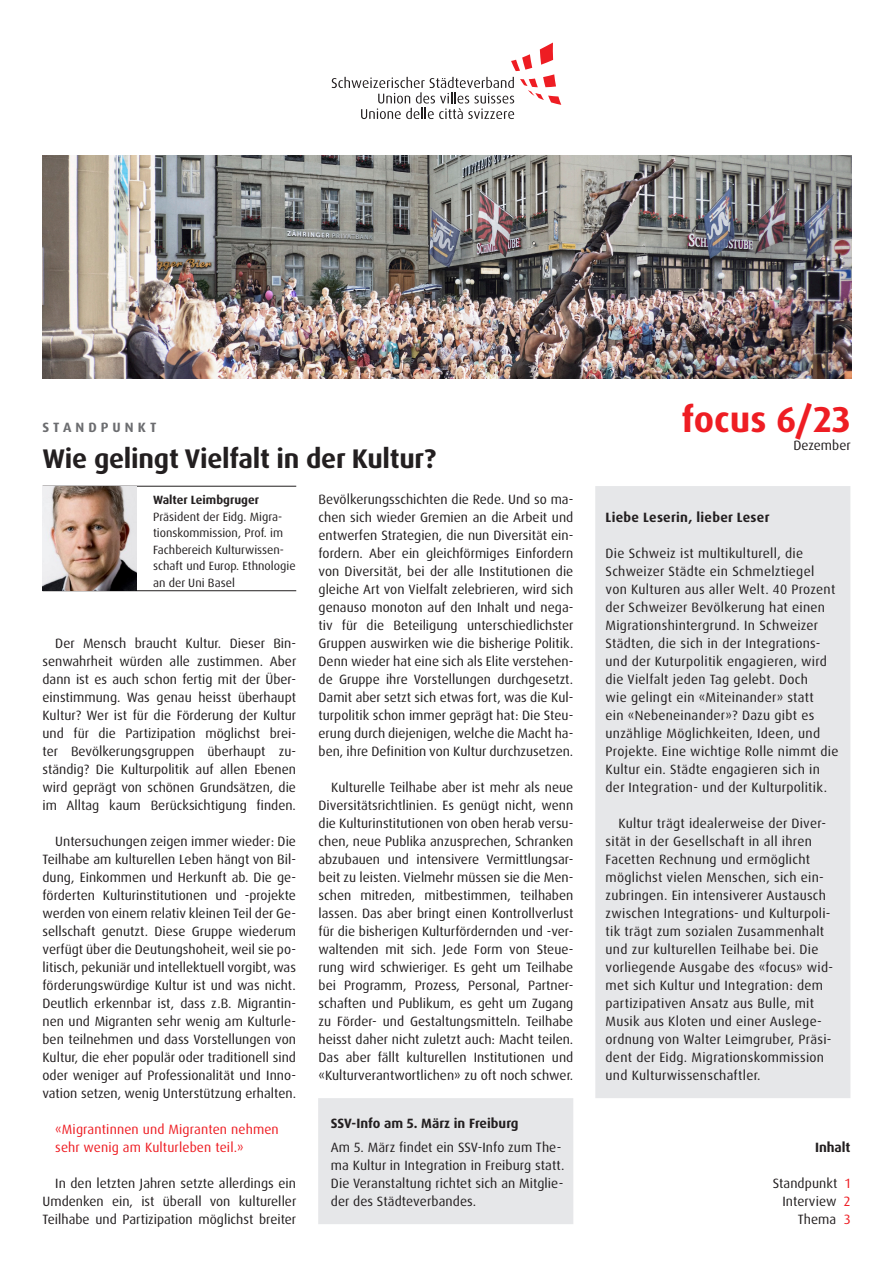
<style>
.page{position:relative;width:893px;height:1263px;background:#fff}
.page>*{position:absolute;margin:0;border:0;box-sizing:border-box;transform-origin:0 0}
.t1{font:700 36px "Dax OT";color:#ee1d23}
.Titel{font:700 27px "Dax OT";letter-spacing:-.01em;color:#231f20}
.Text{font:13.5px/18px "Dax OT";color:#231f20;text-align:justify}
.Text_im_Balken{font:13.5px/18px "Dax OT";letter-spacing:.02em;color:#231f20}
.Text-2{font:13.5px/18px "Dax OT";letter-spacing:.01em;color:#ee1d23}
.Bold_im_Balken{font:700 13.5px "Dax OT";letter-spacing:.005em;color:#231f20}
.Text-3{font:700 13.5px "Dax OT";letter-spacing:.3em;color:#6c6d70}
.Text-4{font:12px/16.5px "Dax OT";color:#231f20}
.s1{font-weight:700}
.s2{color:#ee1d23}
</style>
<div class="page">
<img style="left:43px;top:156px;width:808px;height:222px">
<div style="left:595px;top:486px;width:255px;height:612px;background:#e6e7e9"></div>
<svg style="left:332px;top:43px;width:229px;height:76px"></svg>
<div style="left:318px;top:1098px;width:255px;height:126px;background:#e6e7e9"></div>
<hr style="left:43px;top:590px;width:253px;height:1px;background:#231f20">
<hr style="left:43px;top:486px;width:253px;height:1px;background:#231f20">
<img style="left:43px;top:486px;width:93px;height:105px">
<p class="Text-3" style="left:43px;top:419px;width:115px">STANDPUNKT</p>
<p class="Titel" style="left:43px;top:441px;width:395px">Wie gelingt Vielfalt in der Kultur?</p>
<p class="Text-4" style="left:153px;top:492px;width:144px"><span class="s1">Walter Leimbgruger<br></span>Präsident der Eidg. Migra&shy;tionskommission, Prof. im<br>Fachbereich Kulturwissen&shy;schaft und Europ. Ethnologie an der Uni Basel</p>
<p class="Text" style="left:43px;top:634px;width:255px;text-indent:13px">Der Mensch braucht Kultur. Dieser Bin&shy;senwahrheit würden alle zustimmen. Aber dann ist es auch schon fertig mit der Über&shy;einstimmung. Was genau heisst überhaupt Kultur? Wer ist für die Förderung der Kultur und für die Partizipation möglichst brei&shy;ter Bevölkerungsgruppen überhaupt zu&shy;ständig? Die Kulturpolitik auf allen Ebenen wird geprägt von schönen Grundsätzen, die im Alltag kaum Berücksichtigung finden.</p>
<p class="Text" style="left:43px;top:832px;width:255px;text-indent:13px">Untersuchungen zeigen immer wieder: Die Teilhabe am kulturellen Leben hängt von Bil&shy;dung, Einkommen und Herkunft ab. Die ge&shy;förderten Kulturinstitutionen und -projekte werden von einem relativ kleinen Teil der Ge&shy;sellschaft genutzt. Diese Gruppe wiederum verfügt über die Deutungshoheit, weil sie po&shy;litisch, pekuniär und intellektuell vorgibt, was förderungswürdige Kultur ist und was nicht.<br>Deutlich erkennbar ist, dass z.B. Migrantin&shy;nen und Migranten sehr wenig am Kulturle&shy;ben teilnehmen und dass Vorstellungen von Kultur, die eher populär oder traditionell sind oder weniger auf Professionalität und Inno&shy;vation setzen, wenig Unterstützung erhalten.</p>
<p class="Text-2" style="left:55px;top:1120px;width:225px">«Migrantinnen und Migranten nehmen sehr wenig am Kulturleben teil.»</p>
<p class="Text" style="left:43px;top:1174px;width:255px;text-indent:13px">In den letzten Jahren setzte allerdings ein Umdenken ein, ist überall von kultureller Teilhabe und Partizipation möglichst breiter</p>
<p class="Text" style="left:319px;top:490px;width:257px">Bevölkerungsschichten die Rede. Und so ma&shy;chen sich wieder Gremien an die Arbeit und entwerfen Strategien, die nun Diversität ein&shy;fordern. Aber ein gleichförmiges Einfordern von Diversität, bei der alle Institutionen die gleiche Art von Vielfalt zelebrieren, wird sich genauso monoton auf den Inhalt und nega&shy;tiv für die Beteiligung unterschiedlichster Gruppen auswirken wie die bisherige Politik.<br>Denn wieder hat eine sich als Elite verstehen&shy;de Gruppe ihre Vorstellungen durchgesetzt.<br>Damit aber setzt sich etwas fort, was die Kul&shy;turpolitik schon immer geprägt hat: Die Steu&shy;erung durch diejenigen, welche die Macht ha&shy;ben, ihre Definition von Kultur durchzusetzen.</p>
<p class="Text" style="left:319px;top:778px;width:256px;text-indent:13px">Kulturelle Teilhabe aber ist mehr als neue Diversitätsrichtlinien. Es genügt nicht, wenn die Kulturinstitutionen von oben herab versu&shy;chen, neue Publika anzusprechen, Schranken abzubauen und intensivere Vermittlungsar&shy;beit zu leisten. Vielmehr müssen sie die Men&shy;schen mitreden, mitbestimmen, teilhaben lassen. Das aber bringt einen Kontrollverlust für die bisherigen Kulturfördernden und -ver&shy;waltenden mit sich. Jede Form von Steue&shy;rung wird schwieriger. Es geht um Teilhabe bei Programm, Prozess, Personal, Partner&shy;schaften und Publikum, es geht um Zugang zu Förder- und Gestaltungsmitteln. Teilhabe heisst daher nicht zuletzt auch: Macht teilen.<br>Das aber fällt kulturellen Institutionen und «Kulturverantwortlichen» zu oft noch schwer.</p>
<p class="Bold_im_Balken" style="left:331px;top:1115px;width:189px">SSV-Info am 5. März in Freiburg</p>
<p class="Text" style="left:331px;top:1138px;width:235px;text-align:left">Am 5. März findet ein SSV-Info zum The&shy;ma Kultur in Integration in Freiburg statt.<br>Die Veranstaltung richtet sich an Mitglie&shy;der des Städteverbandes.</p>
<p class="t1" style="left:682px;top:396px;width:170px">focus 6/23</p>
<p class="Text" style="left:793px;top:436px;width:59px">Dezember</p>
<p class="Bold_im_Balken" style="left:606px;top:509px;width:165px">Liebe Leserin, lieber Leser</p>
<p class="Text_im_Balken" style="left:606px;top:544px;width:234px">Die Schweiz ist multikulturell, die Schweizer Städte ein Schmelztiegel von Kulturen aus aller Welt. 40 Prozent der Schweizer Bevölkerung hat einen Migrationshintergrund. In Schweizer Städten, die sich in der Integrations&shy;und der Kuturpolitik engagieren, wird die Vielfalt jeden Tag gelebt. Doch<br>wie gelingt ein «Miteinander» statt<br>ein «Nebeneinander»? Dazu gibt es unzählige Möglichkeiten, Ideen, und Projekte. Eine wichtige Rolle nimmt die Kultur ein. Städte engagieren sich in der Integration- und der Kulturpolitik.</p>
<p class="Text_im_Balken" style="left:606px;top:814px;width:229px;text-indent:13px">Kultur trägt idealerweise der Diver&shy;sität in der Gesellschaft in all ihren Facetten Rechnung und ermöglicht möglichst vielen Menschen, sich ein&shy;zubringen. Ein intensiverer Austausch zwischen Integrations- und Kulturpoli&shy;tik trägt zum sozialen Zusammenhalt und zur kulturellen Teilhabe bei. Die vorliegende Ausgabe des «focus» wid&shy;met sich Kultur und Integration: dem partizipativen Ansatz aus Bulle, mit Musik aus Kloten und einer Auslege&shy;ordnung von Walter Leimgruber, Präsi&shy;dent der Eidg. Migrationskommission und Kulturwissenschaftler.</p>
<p class="Bold_im_Balken" style="left:815px;top:1139px;width:37px">Inhalt</p>
<p class="Text" style="left:773px;top:1174px;width:79px;text-align:right">Standpunkt <span class="s2">1<br></span>Interview <span class="s2">2<br></span>Thema <span class="s2">3</span></p>
</div>
